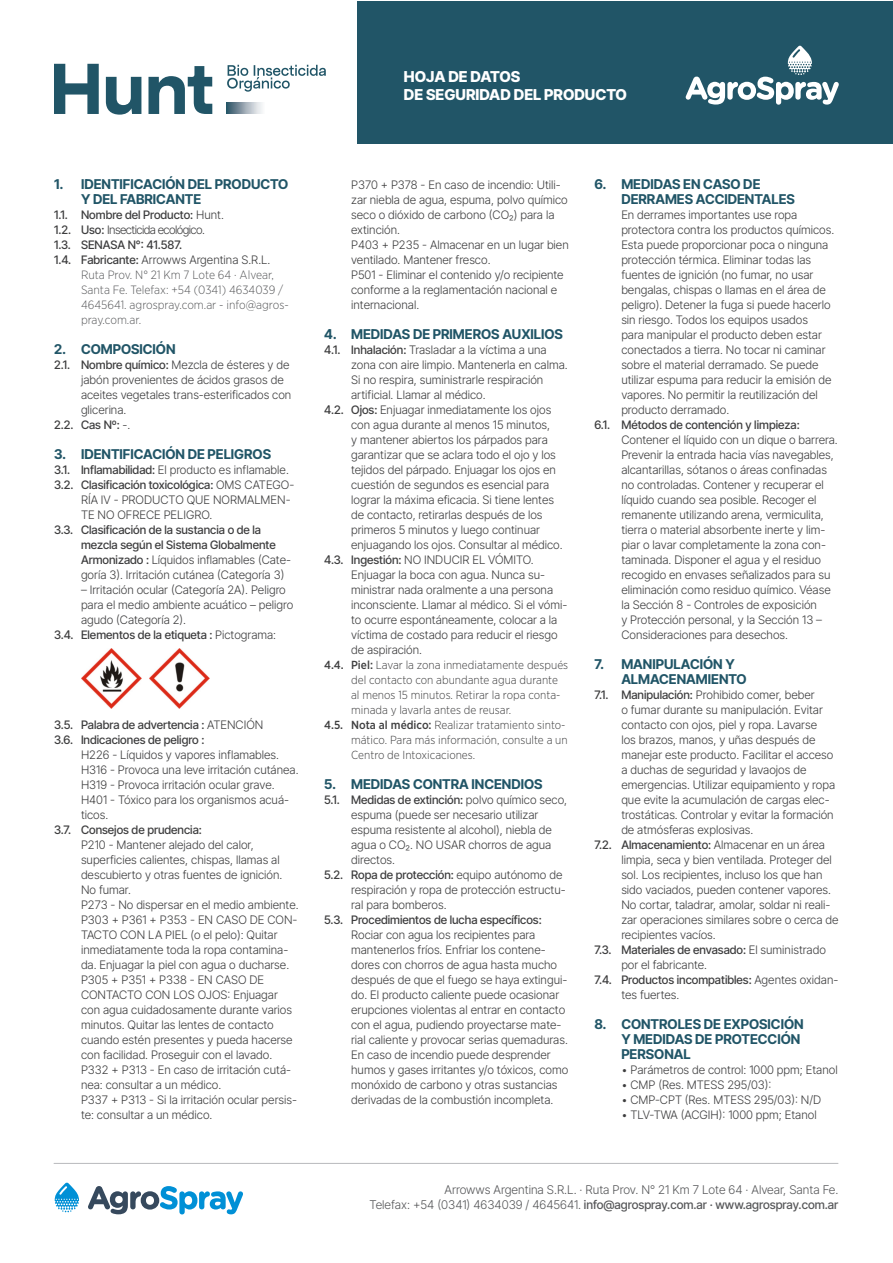
<style>
.page{position:relative;width:893px;height:1263px;background:#fff}
.page>*{position:absolute;margin:0;border:0;box-sizing:border-box;transform-origin:0 0}
.t1{font:800 15px/18px "Inter Tight";color:#fff}
.t2{font:700 13.5px/15px "Inter Tight";color:#215567}
.t3{font:300 12px/15px "Inter Tight";color:#57585a;text-align:right}
.t4{font:300 12px/15px "Gotham Narrow";color:#57585a}
.t5{font:300 11.7px/15px "Inter Tight";color:#3e3e3f}
.t6{font:500 11.7px/15px "Inter Tight";color:#3e3e3f}
.t7{font:300 11.7px/15px "Gotham Narrow";color:#3e3e3f}
.t8{font:300 11.7px "Inter Tight";letter-spacing:-.05em;color:#3e3e3f}
.s1{font-weight:300}
.s2{font-weight:500}
</style>
<div class="page">
<div style="left:357px;top:1px;width:536px;height:142px;background:#215567"></div>
<svg style="left:686px;top:46px;width:153px;height:59px"></svg>
<hr style="left:54px;top:1163px;width:784px;height:1px;background:#b8b9bc">
<svg style="left:55px;top:1182px;width:24px;height:30px"></svg>
<svg style="left:88px;top:1186px;width:155px;height:28px"></svg>
<svg style="left:227px;top:65px;width:99px;height:27px"></svg>
<img style="left:226px;top:102px;width:36px;height:12px">
<svg style="left:148px;top:66px;width:64px;height:48px"></svg>
<svg style="left:106px;top:77px;width:35px;height:38px"></svg>
<svg style="left:54px;top:64px;width:45px;height:50px"></svg>
<img style="left:82px;top:648px;width:60px;height:60px">
<img style="left:150px;top:648px;width:60px;height:60px">
<p class="t1" style="left:404px;top:67px;width:225px">HOJA DE DATOS<br>DE SEGURIDAD DEL PRODUCTO</p>
<p class="t2" style="left:81px;top:176px;width:209px;text-indent:-27px">1. IDENTIFICACIÓN DEL PRODUCTO<br>Y DEL FABRICANTE</p>
<p class="t6" style="left:54px;top:207px;width:171px">1.1. Nombre del Producto: <span class="s1">Hunt.</span></p>
<p class="t8" style="left:54px;top:221px;width:152px"><span class="s2">1.2. Uso:</span> Insecticida ecológico.</p>
<p class="t6" style="left:54px;top:237px;width:130px">1.3. SENASA N°: 41.587.</p>
<p class="t5" style="left:54px;top:252px;width:218px"><span class="s2">1.4. Fabricante:</span> Arrowws Argentina S.R.L.</p>
<p class="t4" style="left:81px;top:267px;width:209px">Ruta Prov. N° 21 Km 7 Lote 64 · Alvear,<br>Santa Fe. Telefax: +54 (0341) 4634039 /<br>4645641. agrospray.com.ar - info@agros&shy;pray.com.ar.</p>
<p class="t2" style="left:54px;top:341px;width:123px">2. COMPOSICIÓN</p>
<p class="t5" style="left:81px;top:357px;width:212px;text-indent:-27px"><span class="s2">2.1. Nombre químico:</span> Mezcla de ésteres y de jabón provenientes de ácidos grasos de aceites vegetales trans-esterificados con glicerina.</p>
<p class="t6" style="left:54px;top:417px;width:78px">2.2. Cas Nº: <span class="s1">-.</span></p>
<p class="t2" style="left:54px;top:446px;width:219px">3. IDENTIFICACIÓN DE PELIGROS</p>
<p class="t5" style="left:54px;top:462px;width:236px"><span class="s2">3.1. Inflamabilidad:</span> El producto es inflamable.</p>
<p class="t5" style="left:81px;top:477px;width:215px;text-indent:-27px"><span class="s2">3.2. Clasificación toxicológica:</span> OMS CATEGO-<br>RÍA IV - PRODUCTO QUE NORMALMEN-<br>TE NO OFRECE PELIGRO.</p>
<p class="t6" style="left:81px;top:522px;width:212px;text-indent:-27px">3.3. Clasificación de la sustancia o de la mezcla según el Sistema Globalmente Armonizado : <span class="s1">Líquidos inflamables (Cate&shy;goría 3). Irritación cutánea (Categoría 3)</span></p>
<p class="t5" style="left:81px;top:582px;width:214px">– Irritación ocular (Categoría 2A). Peligro para el medio ambiente acuático – peligro agudo (Categoría 2).</p>
<p class="t6" style="left:54px;top:627px;width:224px">3.4. Elementos de la etiqueta : <span class="s1">Pictograma:</span></p>
<p class="t6" style="left:54px;top:717px;width:211px">3.5. Palabra de advertencia : <span class="s1">ATENCIÓN</span></p>
<p class="t5" style="left:81px;top:732px;width:219px;text-indent:-27px"><span class="s2">3.6. Indicaciones de peligro :<br></span>H226 - Líquidos y vapores inflamables.<br>H316 - Provoca una leve irritación cutánea.<br>H319 - Provoca irritación ocular grave.<br>H401 - Tóxico para los organismos acuá&shy;ticos.</p>
<p class="t5" style="left:81px;top:822px;width:219px;text-indent:-27px"><span class="s2">3.7. Consejos de prudencia:<br></span>P210 - Mantener alejado del calor, superficies calientes, chispas, llamas al descubierto y otras fuentes de ignición.<br>No fumar.<br>P273 - No dispersar en el medio ambiente.<br>P303 + P361 + P353 - EN CASO DE CON-TACTO CON LA PIEL (o el pelo): Quitar inmediatamente toda la ropa contamina&shy;da. Enjuagar la piel con agua o ducharse.<br>P305 + P351 + P338 - EN CASO DE CONTACTO CON LOS OJOS: Enjuagar con agua cuidadosamente durante varios minutos. Quitar las lentes de contacto cuando estén presentes y pueda hacerse con facilidad. Proseguir con el lavado.<br>P332 + P313 - En caso de irritación cutá&shy;nea: consultar a un médico.<br>P337 + P313 - Si la irritación ocular persis&shy;te: consultar a un médico.</p>
<p class="t5" style="left:351px;top:177px;width:219px">P370 + P378 - En caso de incendio: Utili&shy;zar niebla de agua, espuma, polvo químico seco o dióxido de carbono (CO₂) para la extinción.<br>P403 + P235 - Almacenar en un lugar bien ventilado. Mantener fresco.<br>P501 - Eliminar el contenido y/o recipiente conforme a la reglamentación nacional e internacional.</p>
<p class="t2" style="left:324px;top:326px;width:240px">4. MEDIDAS DE PRIMEROS AUXILIOS</p>
<p class="t5" style="left:351px;top:342px;width:218px;text-indent:-27px"><span class="s2">4.1. Inhalación:</span> Trasladar a la víctima a una zona con aire limpio. Mantenerla en calma.<br>Si no respira, suministrarle respiración artificial. Llamar al médico.</p>
<p class="t5" style="left:351px;top:402px;width:213px;text-indent:-27px"><span class="s2">4.2. Ojos:</span> Enjuagar inmediatamente los ojos con agua durante al menos 15 minutos,<br>y mantener abiertos los párpados para garantizar que se aclara todo el ojo y los tejidos del párpado. Enjuagar los ojos en cuestión de segundos es esencial para lograr la máxima eficacia. Si tiene lentes de contacto, retirarlas después de los primeros 5 minutos y luego continuar enjuagando los ojos. Consultar al médico.</p>
<p class="t5" style="left:351px;top:552px;width:218px;text-indent:-27px"><span class="s2">4.3. Ingestión:</span> NO INDUCIR EL VÓMITO.<br>Enjuagar la boca con agua. Nunca su&shy;ministrar nada oralmente a una persona inconsciente. Llamar al médico. Si el vómi&shy;to ocurre espontáneamente, colocar a la víctima de costado para reducir el riesgo de aspiración.</p>
<p class="t7" style="left:351px;top:657px;width:219px;text-indent:-27px"><span class="s2">4.4. Piel:</span> Lavar la zona inmediatamente después del contacto con abundante agua durante al menos 15 minutos. Retirar la ropa conta&shy;minada y lavarla antes de reusar.</p>
<p class="t7" style="left:351px;top:717px;width:218px;text-indent:-27px"><span class="s2">4.5. Nota al médico:</span> Realizar tratamiento sinto&shy;mático. Para más información, consulte a un<br>Centro de Intoxicaciones.</p>
<p class="t2" style="left:324px;top:776px;width:220px">5. MEDIDAS CONTRA INCENDIOS</p>
<p class="t5" style="left:351px;top:792px;width:218px;text-indent:-27px"><span class="s2">5.1. Medidas de extinción:</span> polvo químico seco, espuma (puede ser necesario utilizar espuma resistente al alcohol), niebla de agua o CO₂. NO USAR chorros de agua directos.</p>
<p class="t5" style="left:351px;top:867px;width:216px;text-indent:-27px"><span class="s2">5.2. Ropa de protección:</span> equipo autónomo de respiración y ropa de protección estructu&shy;ral para bomberos.</p>
<p class="t5" style="left:351px;top:912px;width:219px;text-indent:-27px"><span class="s2">5.3. Procedimientos de lucha específicos:<br></span>Rociar con agua los recipientes para mantenerlos fríos. Enfriar los contene&shy;dores con chorros de agua hasta mucho después de que el fuego se haya extingui&shy;do. El producto caliente puede ocasionar erupciones violentas al entrar en contacto con el agua, pudiendo proyectarse mate&shy;rial caliente y provocar serias quemaduras.<br>En caso de incendio puede desprender humos y gases irritantes y/o tóxicos, como monóxido de carbono y otras sustancias derivadas de la combustión incompleta.</p>
<p class="t2" style="left:621px;top:176px;width:175px;text-indent:-27px">6. MEDIDAS EN CASO DE<br>DERRAMES ACCIDENTALES</p>
<p class="t5" style="left:621px;top:207px;width:214px">En derrames importantes use ropa protectora contra los productos químicos.<br>Esta puede proporcionar poca o ninguna protección térmica. Eliminar todas las fuentes de ignición (no fumar, no usar bengalas, chispas o llamas en el área de peligro). Detener la fuga si puede hacerlo sin riesgo. Todos los equipos usados<br>para manipular el producto deben estar conectados a tierra. No tocar ni caminar sobre el material derramado. Se puede utilizar espuma para reducir la emisión de vapores. No permitir la reutilización del producto derramado.</p>
<p class="t5" style="left:621px;top:417px;width:218px;text-indent:-27px"><span class="s2">6.1. Métodos de contención y limpieza:<br></span>Contener el líquido con un dique o barrera.<br>Prevenir la entrada hacia vías navegables, alcantarillas, sótanos o áreas confinadas no controladas. Contener y recuperar el líquido cuando sea posible. Recoger el remanente utilizando arena, vermiculita, tierra o material absorbente inerte y lim&shy;piar o lavar completamente la zona con&shy;taminada. Disponer el agua y el residuo recogido en envases señalizados para su eliminación como residuo químico. Véase la Sección 8 - Controles de exposición<br>y Protección personal, y la Sección 13 – Consideraciones para desechos.</p>
<p class="t2" style="left:621px;top:656px;width:127px;text-indent:-27px">7. MANIPULACIÓN Y<br>ALMACENAMIENTO</p>
<p class="t5" style="left:621px;top:687px;width:215px;text-indent:-27px"><span class="s2">7.1. Manipulación:</span> Prohibido comer, beber<br>o fumar durante su manipulación. Evitar contacto con ojos, piel y ropa. Lavarse<br>los brazos, manos, y uñas después de manejar este producto. Facilitar el acceso a duchas de seguridad y lavaojos de emergencias. Utilizar equipamiento y ropa que evite la acumulación de cargas elec&shy;trostáticas. Controlar y evitar la formación de atmósferas explosivas.</p>
<p class="t5" style="left:621px;top:837px;width:219px;text-indent:-27px"><span class="s2">7.2. Almacenamiento:</span> Almacenar en un área limpia, seca y bien ventilada. Proteger del sol. Los recipientes, incluso los que han sido vaciados, pueden contener vapores.<br>No cortar, taladrar, amolar, soldar ni reali&shy;zar operaciones similares sobre o cerca de recipientes vacíos.</p>
<p class="t5" style="left:621px;top:942px;width:206px;text-indent:-27px"><span class="s2">7.3. Materiales de envasado:</span> El suministrado por el fabricante.</p>
<p class="t6" style="left:621px;top:972px;width:219px;text-indent:-27px">7.4. Productos incompatibles: <span class="s1">Agentes oxidan&shy;tes fuertes.</span></p>
<p class="t2" style="left:621px;top:1016px;width:184px;text-indent:-27px">8. CONTROLES DE EXPOSICIÓN<br>Y MEDIDAS DE PROTECCIÓN<br>PERSONAL</p>
<p class="t5" style="left:621px;top:1062px;width:218px">• Parámetros de control: 1000 ppm; Etanol</p>
<p class="t5" style="left:621px;top:1077px;width:152px">• CMP (Res. MTESS 295/03):</p>
<p class="t5" style="left:621px;top:1092px;width:201px">• CMP-CPT (Res. MTESS 295/03): N/D</p>
<p class="t5" style="left:621px;top:1107px;width:197px">• TLV-TWA (ACGIH): 1000 ppm; Etanol</p>
<p class="t3" style="left:369px;top:1182px;width:470px">Arrowws Argentina S.R.L. · Ruta Prov. N° 21 Km 7 Lote 64 · Alvear, Santa Fe.<br>Telefax: +54 (0341) 4634039 / 4645641. <span class="s2">info@agrospray.com.ar · www.agrospray.com.ar</span></p>
</div>
